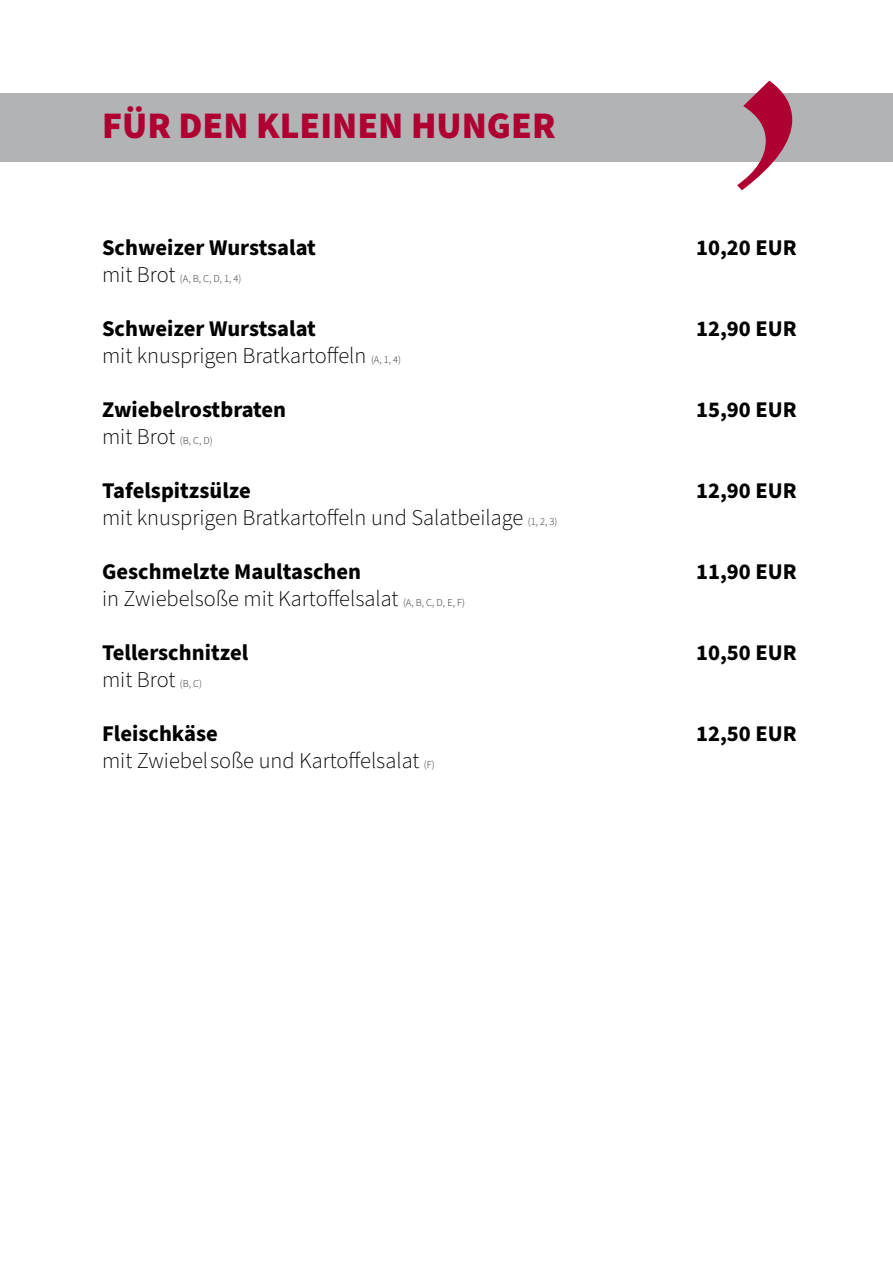
<style>
.page{position:relative;width:893px;height:1263px;background:#fff}
.page>*{position:absolute;margin:0;border:0;box-sizing:border-box;transform-origin:0 0}
.t1{font:900 37.5px "Source Sans Pro";color:#af0032}
.t2{font:300 22.5px "Source Sans Pro";color:#000}
.t3{font:700 22.5px "Source Sans Pro";color:#000}
.t4{font:300 10.5px "Source Sans Pro";color:#231f20}
.s1{font-size:22.5px;color:#000}
.s2{font-size:10.5px;color:#231f20}
</style>
<div class="page">
<div style="left:0;top:94px;width:893px;height:68px;background:#b2b3b5"></div>
<svg style="left:737px;top:81px;width:55px;height:109px"></svg>
<p class="t1" style="left:102px;top:99px;width:455px">FÜR DEN KLEINEN HUNGER</p>
<p class="t3" style="left:102px;top:232px;width:215px">Schweizer Wurstsalat</p>
<p class="t3" style="left:696px;top:232px;width:102px">10,20 EUR</p>
<p class="t4" style="left:102px;top:271px;width:141px"><span class="s1">mit Brot</span> (A, B, C, D, 1, 4)</p>
<p class="t3" style="left:102px;top:313px;width:215px">Schweizer Wurstsalat</p>
<p class="t3" style="left:696px;top:313px;width:102px">12,90 EUR</p>
<p class="t2" style="left:102px;top:340px;width:301px">mit knusprigen Bratkartoffeln <span class="s2">(A, 1, 4)</span></p>
<p class="t3" style="left:102px;top:394px;width:186px">Zwiebelrostbraten</p>
<p class="t3" style="left:696px;top:394px;width:102px">15,90 EUR</p>
<p class="t2" style="left:102px;top:421px;width:112px">mit Brot <span class="s2">(B, C, D)</span></p>
<p class="t3" style="left:102px;top:475px;width:150px">Tafelspitzsülze</p>
<p class="t3" style="left:696px;top:475px;width:102px">12,90 EUR</p>
<p class="t2" style="left:102px;top:502px;width:457px">mit knusprigen Bratkartoffeln und Salatbeilage <span class="s2">(1, 2, 3)</span></p>
<p class="t3" style="left:102px;top:556px;width:261px">Geschmelzte Maultaschen</p>
<p class="t3" style="left:696px;top:556px;width:102px">11,90 EUR</p>
<p class="t2" style="left:102px;top:583px;width:364px">in Zwiebelsoße mit Kartoffelsalat <span class="s2">(A, B, C, D, E, F)</span></p>
<p class="t3" style="left:102px;top:637px;width:148px">Tellerschnitzel</p>
<p class="t3" style="left:696px;top:637px;width:102px">10,50 EUR</p>
<p class="t2" style="left:102px;top:664px;width:102px">mit Brot <span class="s2">(B, C)</span></p>
<p class="t3" style="left:102px;top:718px;width:117px">Fleischkäse</p>
<p class="t3" style="left:696px;top:718px;width:102px">12,50 EUR</p>
<p class="t2" style="left:102px;top:745px;width:334px">mit Zwiebelsoße und Kartoffelsalat <span class="s2">(F)</span></p>
</div>
